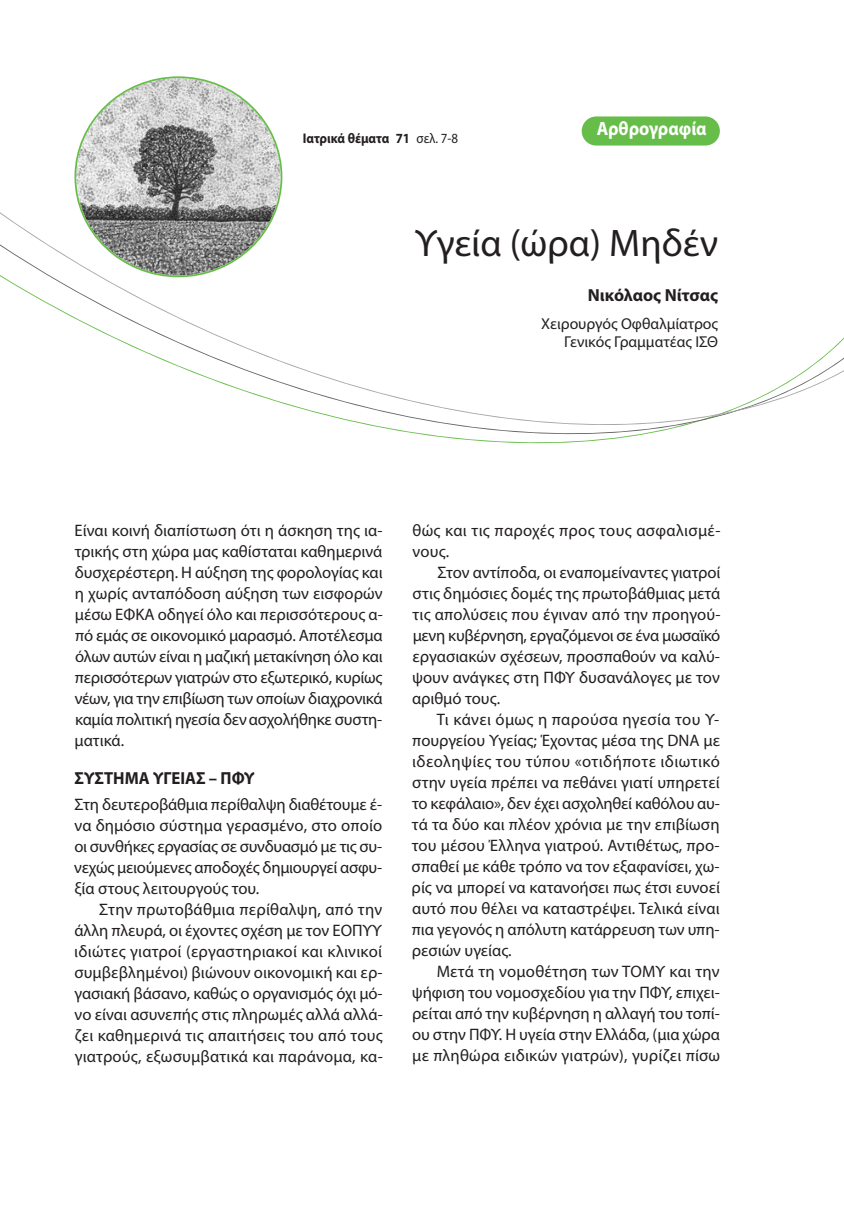
<style>
.page{position:relative;width:844px;height:1216px;background:#fff}
.page>*{position:absolute;margin:0;border:0;box-sizing:border-box;transform-origin:0 0}
.t1{font:38.5px "Myriad Pro";color:#231f20}
.t2{font:700 19.25px "Myriad Pro";color:#fff;scale:.92 1}
.t3{font:700 17.5px "Myriad Pro";color:#231f20;scale:.95 1}
.t4{font:700 17.5px "Myriad Pro";color:#231f20}
.t5{font:16.62px/21px "Myriad Pro";color:#231f20;text-align:justify}
.t6{font:16.62px/21px "Myriad Pro";letter-spacing:.02em;color:#231f20}
.t7{font:15.75px/18.9px "Myriad Pro";color:#231f20;text-align:right}
.t8{font:700 14px "Myriad Pro";color:#231f20;scale:.92 1}
.s1{font-weight:400}
</style>
<div class="page">
<svg style="left:0;top:116px;width:843px;height:328px"></svg>
<div style="left:581px;top:116px;width:138px;height:29px;background:#67bd4a;border-radius:15px"></div>
<svg style="left:74px;top:76px;width:208px;height:201px"></svg>
<div style="left:301px;top:131px;width:193px;height:18px;background:#fff"></div>
<p class="t8" style="left:303px;top:133px;width:170px">Ιατρικά θέματα 71 <span class="s1">σελ. 7-8</span></p>
<p class="t2" style="left:596px;top:122px;width:121px">Αρθρογραφία</p>
<h1 class="t1" style="left:415px;top:229px;width:305px">Υγεία (ώρα) Μηδέν</h1>
<p class="t4" style="left:587px;top:289px;width:132px">Νικόλαος Νίτσας</p>
<p class="t7" style="left:541px;top:315px;width:178px">Χειρουργός Οφθαλμίατρος<br>Γενικός Γραμματέας ΙΣΘ</p>
<p class="t5" style="left:74px;top:521px;width:310px">Είναι κοινή διαπίστωση ότι η άσκηση της ια&shy;τρικής στη χώρα μας καθίσταται καθημερινά δυσχερέστερη. Η αύξηση της φορολογίας και η χωρίς ανταπόδοση αύξηση των εισφορών μέσω ΕΦΚΑ οδηγεί όλο και περισσότερους α&shy;πό εμάς σε οικονομικό μαρασμό. Αποτέλεσμα όλων αυτών είναι η μαζική μετακίνηση όλο και περισσότερων γιατρών στο εξωτερικό, κυρίως νέων, για την επιβίωση των οποίων διαχρονικά καμία πολιτική ηγεσία δεν ασχολήθηκε συστη&shy;ματικά.</p>
<p class="t3" style="left:74px;top:771px;width:191px">ΣΥΣΤΗΜΑ ΥΓΕΙΑΣ – ΠΦΥ</p>
<p class="t5" style="left:74px;top:794px;width:309px">Στη δευτεροβάθμια περίθαλψη διαθέτουμε έ&shy;να δημόσιο σύστημα γερασμένο, στο οποίο οι συνθήκες εργασίας σε συνδυασμό με τις συ&shy;νεχώς μειούμενες αποδοχές δημιουργεί ασφυ&shy;ξία στους λειτουργούς του.</p>
<p class="t5" style="left:74px;top:899px;width:310px;text-indent:25px">Στην πρωτοβάθμια περίθαλψη, από την άλλη πλευρά, οι έχοντες σχέση με τον ΕΟΠΥΥ ιδιώτες γιατροί (εργαστηριακοί και κλινικοί συμβεβλημένοι) βιώνουν οικονομική και ερ&shy;γασιακή βάσανο, καθώς ο οργανισμός όχι μό&shy;νο είναι ασυνεπής στις πληρωμές αλλά αλλά&shy;ζει καθημερινά τις απαιτήσεις του από τους γιατρούς, εξωσυμβατικά και παράνομα, κα-</p>
<p class="t6" style="left:412px;top:521px;width:309px">θώς και τις παροχές προς τους ασφαλισμέ&shy;νους.</p>
<p class="t5" style="left:412px;top:563px;width:310px;text-indent:25px">Στον αντίποδα, οι εναπομείναντες γιατροί στις δημόσιες δομές της πρωτοβάθμιας μετά τις απολύσεις που έγιναν από την προηγού&shy;μενη κυβέρνηση, εργαζόμενοι σε ένα μωσαϊκό εργασιακών σχέσεων, προσπαθούν να καλύ&shy;ψουν ανάγκες στη ΠΦΥ δυσανάλογες με τον αριθμό τους.</p>
<p class="t5" style="left:411px;top:710px;width:310px;text-indent:25px">Τι κάνει όμως η παρούσα ηγεσία του Υ&shy;πουργείου Υγείας; Έχοντας μέσα της DNA με ιδεοληψίες του τύπου «οτιδήποτε ιδιωτικό στην υγεία πρέπει να πεθάνει γιατί υπηρετεί το κεφάλαιο», δεν έχει ασχοληθεί καθόλου αυ&shy;τά τα δύο και πλέον χρόνια με την επιβίωση του μέσου Έλληνα γιατρού. Αντιθέτως, προ&shy;σπαθεί με κάθε τρόπο να τον εξαφανίσει, χω&shy;ρίς να μπορεί να κατανοήσει πως έτσι ευνοεί αυτό που θέλει να καταστρέψει. Τελικά είναι πια γεγονός η απόλυτη κατάρρευση των υπη&shy;ρεσιών υγείας.</p>
<p class="t5" style="left:411px;top:962px;width:310px;text-indent:25px">Μετά τη νομοθέτηση των ΤΟΜΥ και την ψήφιση του νομοσχεδίου για την ΠΦΥ, επιχει&shy;ρείται από την κυβέρνηση η αλλαγή του τοπί&shy;ου στην ΠΦΥ. H υγεία στην Ελλάδα, (μια χώρα με πληθώρα ειδικών γιατρών), γυρίζει πίσω</p>
</div>
